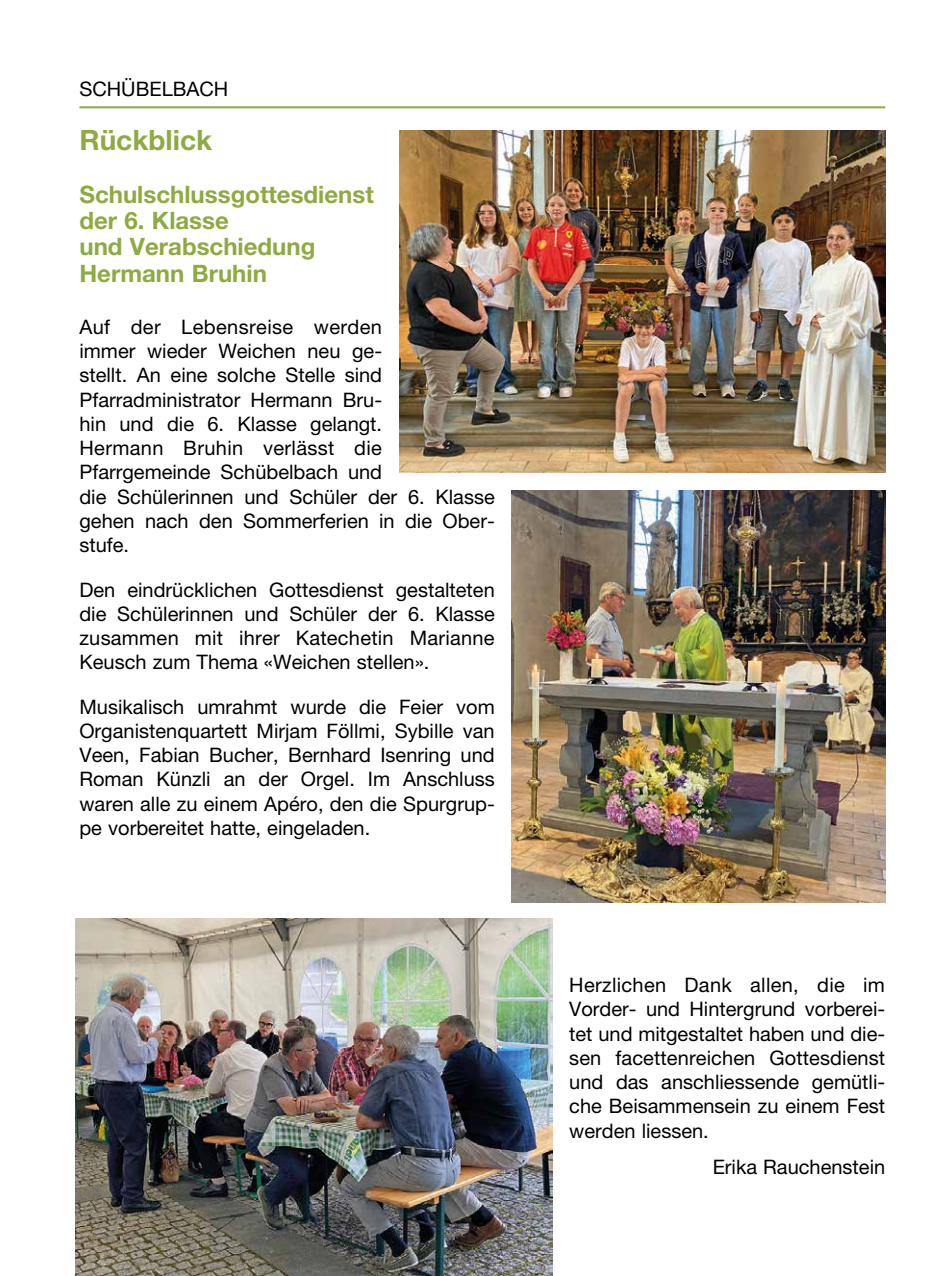
<style>
.page{position:relative;width:942px;height:1276px;background:#fff}
.page>*{position:absolute;margin:0;border:0;box-sizing:border-box;transform-origin:0 0}
.t1{font:700 28px "Helvetica Neue LT Pro";color:#8eaa41}
.t2{font:700 24px/26.2px "Helvetica Neue LT Pro";color:#8eaa41}
.t3{font:20px/24.2px "Helvetica Neue LT Pro";color:#000;text-align:justify}
</style>
<div class="page">
<hr style="left:79px;top:106px;width:805px;height:2px;background:#8eaa41">
<img style="left:399px;top:131px;width:485px;height:341px">
<img style="left:511px;top:490px;width:373px;height:413px">
<img style="left:75px;top:918px;width:477px;height:358px">
<p class="t3" style="left:79px;top:76px;width:150px">SCHÜBELBACH</p>
<h1 class="t1" style="left:79px;top:123px;width:134px">Rückblick</h1>
<p class="t2" style="left:79px;top:181px;width:296px">Schulschlussgottesdienst der 6. Klasse<br>und Verabschiedung<br>Hermann Bruhin</p>
<p class="t3" style="left:79px;top:314px;width:416px;text-align:left">Auf der Lebensreise werden<br>immer wieder Weichen neu ge -<br>stellt. An eine solche Stelle sind<br>Pfarradministrator Hermann Bru-<br>hin und die 6. Klasse gelangt.<br>Hermann Bruhin verlässt die<br>Pfarrgemeinde Schübelbach und<br>die Schülerinnen und Schüler der 6. Klasse gehen nach den Sommerferien in die Ober&shy;stufe.</p>
<p class="t3" style="left:79px;top:577px;width:417px">Den eindrücklichen Gottesdienst gestalteten die Schülerinnen und Schüler der 6. Klasse zusammen mit ihrer Katechetin Marianne Keusch zum Thema «Weichen stellen».</p>
<p class="t3" style="left:79px;top:694px;width:416px">Musikalisch umrahmt wurde die Feier vom Organistenquartett Mirjam Föllmi, Sybille van Veen, Fabian Bucher, Bernhard Isenring und Roman Künzli an der Orgel. Im Anschluss waren alle zu einem Apéro, den die Spurgrup&shy;pe vorbereitet hatte, eingeladen.</p>
<p class="t3" style="left:569px;top:972px;width:317px">Herzlichen Dank allen, die im Vorder- und Hintergrund vorberei&shy;tet und mitgestaltet haben und die&shy;sen facettenreichen Gottesdienst und das anschliessende gemütli&shy;che Beisammensein zu einem Fest werden liessen.</p>
<p class="t3" style="left:712px;top:1154px;width:174px">Erika Rauchenstein</p>
</div>
